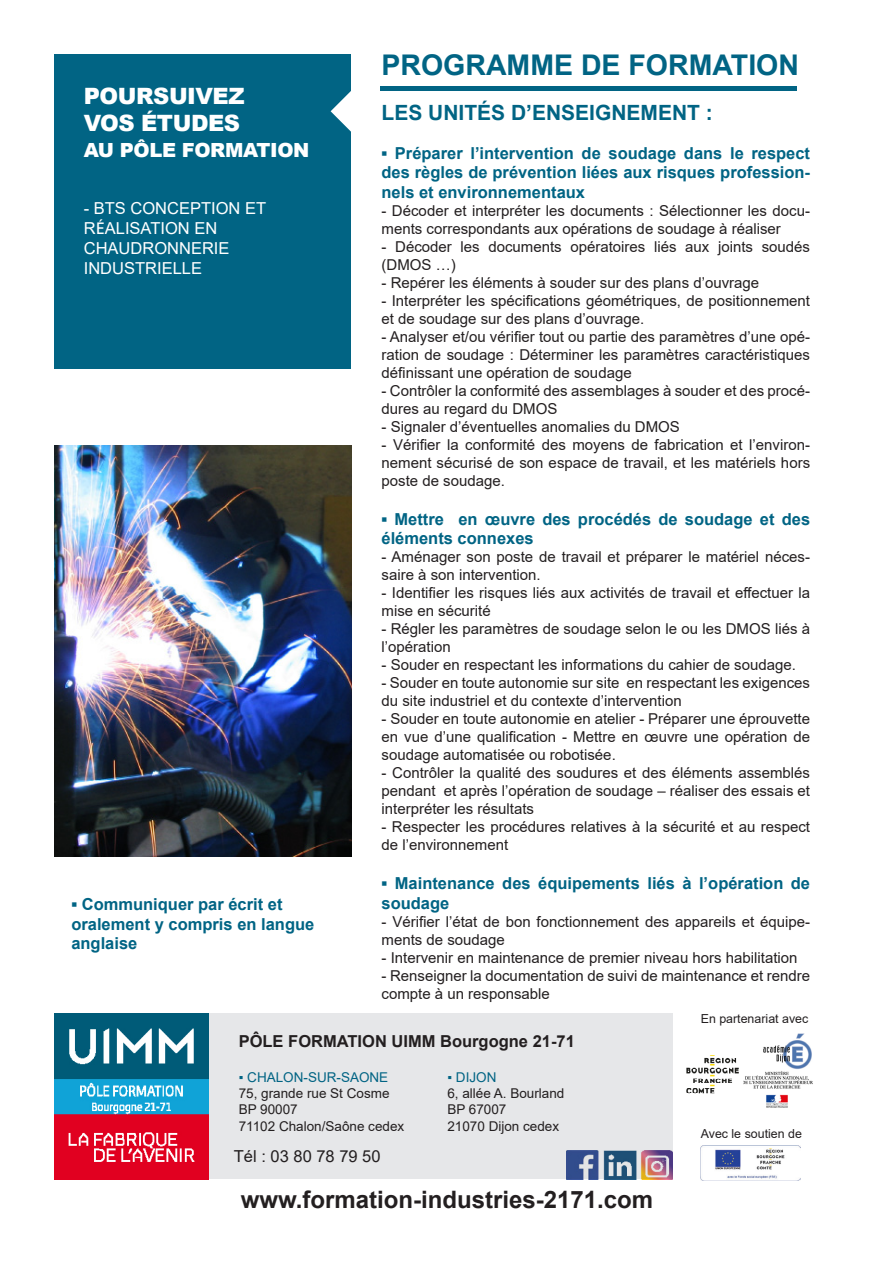
<style>
.page{position:relative;width:893px;height:1263px;background:#fff}
.page>*{position:absolute;margin:0;border:0;box-sizing:border-box;transform-origin:0 0}
.t1{font:700 28.5px "Arial";color:#016484}
.t2{font:700 24px "Arial";color:#231f20}
.t3{font:900 22.5px "Arial";letter-spacing:-.02em;color:#fff}
.t4{font:700 21px "Arial";color:#016484}
.t5{font:900 19.5px "Arial";letter-spacing:-.02em;color:#fff}
.t6{font:700 16.5px/19.5px "Arial";color:#016484}
.t7{font:16.5px "Arial";color:#fff}
.t8{font:700 16.5px "Arial";color:#231f20}
.t9{font:16.5px "Arial";color:#231f20}
.t10{font:15px/18px "Arial";color:#231f20}
.t11{font:13.5px "Arial";color:#231f20}
.t12{font:13.5px "Arial";color:#016484}
.t13{font:12.45px "Arial";color:#231f20}
.s1{font-family:"Frutiger LT Std"}
</style>
<div class="page">
<div style="left:54px;top:1014px;width:618px;height:165px;background:#e6e7e9"></div>
<img style="left:54px;top:1014px;width:155px;height:165px">
<div style="left:54px;top:54px;width:297px;height:315px;background:#016484"></div>
<svg style="left:331px;top:91px;width:20px;height:41px"></svg>
<img style="left:55px;top:445px;width:297px;height:411px">
<hr style="left:381px;top:86px;width:416px;height:4px;background:#016484">
<img style="left:743px;top:1034px;width:70px;height:74px">
<img style="left:686px;top:1055px;width:53px;height:39px">
<img style="left:701px;top:1145px;width:100px;height:35px">
<img style="left:567px;top:1150px;width:105px;height:29px">
<p class="t3" style="left:84px;top:80px;width:162px">POURSUIVEZ</p>
<p class="t3" style="left:84px;top:107px;width:158px">VOS ÉTUDES</p>
<p class="t5" style="left:84px;top:136px;width:227px">AU PÔLE FORMATION</p>
<p class="t7" style="left:84px;top:197px;width:184px">- BTS CONCEPTION ET</p>
<p class="t7" style="left:84px;top:217px;width:135px">R<span class="s1">É</span>ALISATION EN</p>
<p class="t7" style="left:84px;top:237px;width:147px">CHAUDRONNERIE</p>
<p class="t7" style="left:84px;top:257px;width:120px">INDUSTRIELLE</p>
<p class="t6" style="left:71px;top:895px;width:213px">▪ Communiquer par écrit et</p>
<p class="t6" style="left:71px;top:914px;width:244px">oralement y compris en langue</p>
<p class="t6" style="left:71px;top:934px;width:68px">anglaise</p>
<p class="t1" style="left:381px;top:45px;width:419px">PROGRAMME DE FORMATION</p>
<p class="t4" style="left:381px;top:98px;width:333px">LES UNITÉS D’ENSEIGNEMENT :</p>
<p class="t6" style="left:381px;top:143px;width:430px;text-align:justify">▪ Préparer l’intervention de soudage dans le respect des règles de prévention liées aux risques profession&shy;nels et environnementaux</p>
<p class="t10" style="left:381px;top:201px;width:430px">- Décoder et interpréter les documents : Sélectionner les docu&shy;ments correspondants aux opérations de soudage à réaliser</p>
<p class="t10" style="left:381px;top:237px;width:430px">- Décoder les documents opératoires liés aux joints soudés (DMOS …)</p>
<p class="t10" style="left:381px;top:273px;width:379px">- Repérer les éléments à souder sur des plans d’ouvrage</p>
<p class="t10" style="left:381px;top:291px;width:430px">- Interpréter les spécifications géométriques, de positionnement et de soudage sur des plans d’ouvrage.</p>
<p class="t10" style="left:381px;top:327px;width:430px;text-align:justify">- Analyser et/ou vérifier tout ou partie des paramètres d’une opé&shy;ration de soudage : Déterminer les paramètres caractéristiques définissant une opération de soudage</p>
<p class="t10" style="left:381px;top:381px;width:430px">- Contrôler la conformité des assemblages à souder et des procé&shy;dures au regard du DMOS</p>
<p class="t10" style="left:381px;top:417px;width:300px">- Signaler d’éventuelles anomalies du DMOS</p>
<p class="t10" style="left:381px;top:435px;width:430px;text-align:justify">- Vérifier la conformité des moyens de fabrication et l’environ&shy;nement sécurisé de son espace de travail, et les matériels hors poste de soudage.</p>
<p class="t6" style="left:381px;top:509px;width:430px">▪ Mettre en œuvre des procédés de soudage et des éléments connexes</p>
<p class="t10" style="left:381px;top:548px;width:430px">- Aménager son poste de travail et préparer le matériel néces&shy;saire à son intervention.</p>
<p class="t10" style="left:381px;top:584px;width:430px">- Identifier les risques liés aux activités de travail et effectuer la mise en sécurité</p>
<p class="t10" style="left:381px;top:620px;width:430px">- Régler les paramètres de soudage selon le ou les DMOS liés à l’opération</p>
<p class="t10" style="left:381px;top:656px;width:416px">- Souder en respectant les informations du cahier de soudage.</p>
<p class="t10" style="left:381px;top:674px;width:430px">- Souder en toute autonomie sur site en respectant les exigences du site industriel et du contexte d’intervention</p>
<p class="t10" style="left:381px;top:710px;width:430px;text-align:justify">- Souder en toute autonomie en atelier - Préparer une éprouvette en vue d’une qualification - Mettre en œuvre une opération de soudage automatisée ou robotisée.</p>
<p class="t10" style="left:381px;top:764px;width:430px;text-align:justify">- Contrôler la qualité des soudures et des éléments assemblés pendant et après l’opération de soudage – réaliser des essais et interpréter les résultats</p>
<p class="t10" style="left:381px;top:818px;width:430px">- Respecter les procédures relatives à la sécurité et au respect de l’environnement</p>
<p class="t6" style="left:381px;top:874px;width:430px">▪ Maintenance des équipements liés à l’opération de soudage</p>
<p class="t10" style="left:381px;top:912px;width:430px">- Vérifier l’état de bon fonctionnement des appareils et équipe&shy;ments de soudage</p>
<p class="t10" style="left:381px;top:948px;width:418px">- Intervenir en maintenance de premier niveau hors habilitation</p>
<p class="t10" style="left:381px;top:966px;width:430px">- Renseigner la documentation de suivi de maintenance et rendre compte à un responsable</p>
<p class="t13" style="left:701px;top:1010px;width:109px">En partenariat avec</p>
<p class="t8" style="left:239px;top:1029px;width:338px">PÔLE FORMATION UIMM Bourgogne 21-71</p>
<p class="t12" style="left:239px;top:1068px;width:151px">▪ CHALON-SUR-SAONE</p>
<p class="t11" style="left:239px;top:1084px;width:152px">75, grande rue St Cosme</p>
<p class="t11" style="left:239px;top:1100px;width:61px">BP 90007</p>
<p class="t11" style="left:239px;top:1117px;width:167px">71102 Chalon/Saône cedex</p>
<p class="t12" style="left:447px;top:1068px;width:51px">▪ DIJON</p>
<p class="t11" style="left:447px;top:1084px;width:119px">6, allée A. Bourland</p>
<p class="t11" style="left:447px;top:1100px;width:61px">BP 67007</p>
<p class="t11" style="left:447px;top:1117px;width:113px">21070 Dijon cedex</p>
<p class="t9" style="left:234px;top:1145px;width:148px">Tél : 03 80 78 79 50</p>
<p class="t2" style="left:241px;top:1182px;width:414px">www.formation-industries-2171.com</p>
<p class="t13" style="left:701px;top:1125px;width:103px">Avec le soutien de</p>
</div>
